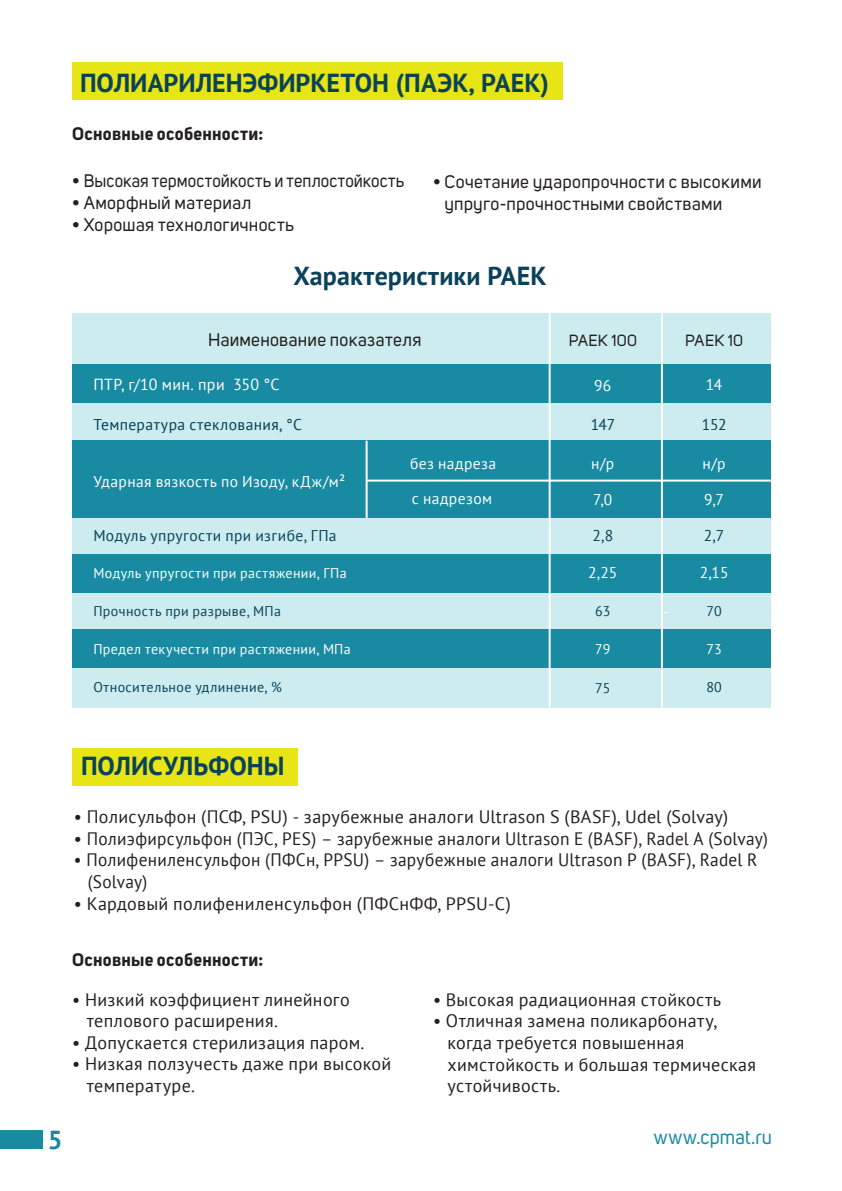
<style>
.page{position:relative;width:842px;height:1191px;background:#fff}
.page>*{position:absolute;margin:0;border:0;box-sizing:border-box;transform-origin:0 0}
.t1{font:700 26px "PT Sans";color:#09425a}
.t2{font:700 26px "PT Sans";color:#188aa1}
.t3{font:20px "Uni Sans";letter-spacing:.015em;color:#188aa1}
.t4{font:18px/21.6px "PT Sans";letter-spacing:.015em;color:#231f20}
.t5{font:18px/21.6px "Uni Sans";letter-spacing:.015em;color:#231f20}
.t6{font:18px/21.6px "PT Sans";letter-spacing:.015em;color:#231f20;scale:.96 1}
.t7{font:700 18px "Uni Sans";letter-spacing:.015em;color:#231f20}
.t8{font:16px "PT Sans";letter-spacing:.02em;color:#fff}
.t9{font:16px "Uni Sans";letter-spacing:.015em;color:#231f20}
.t10{font:15.6px "PT Sans";letter-spacing:.025em;color:#fff}
.t11{font:15.6px "PT Sans";letter-spacing:.025em;color:#084259}
.t12{font:14px "PT Sans";letter-spacing:.025em;color:#fff}
.t13{font:14px "PT Sans";letter-spacing:.025em;color:#084259}
</style>
<div class="page">
<div style="left:72px;top:313px;width:698px;height:394px;background:#ccecef"></div>
<div style="left:72px;top:748px;width:226px;height:37px;background:#e7e515"></div>
<div style="left:72px;top:62px;width:490px;height:38px;background:#e7e515"></div>
<div style="left:72px;top:441px;width:698px;height:77px;background:#188aa1"></div>
<div style="left:72px;top:364px;width:698px;height:39px;background:#188aa1"></div>
<div style="left:72px;top:629px;width:698px;height:38px;background:#188aa1"></div>
<div style="left:72px;top:554px;width:698px;height:38px;background:#188aa1"></div>
<hr style="left:661px;top:313px;width:2px;height:394px;background:#fff">
<hr style="left:549px;top:313px;width:2px;height:394px;background:#fff">
<hr style="left:367px;top:479px;width:405px;height:2px;background:#fff">
<hr style="left:366px;top:441px;width:2px;height:77px;background:#fff">
<div style="left:0;top:1130px;width:43px;height:18px;background:#188aa1"></div>
<h1 class="t1" style="left:80px;top:65px;width:470px">ПОЛИАРИЛЕНЭФИРКЕТОН (ПАЭК, PAEK)</h1>
<p class="t7" style="left:72px;top:122px;width:193px">Основные особенности:</p>
<p class="t5" style="left:72px;top:170px;width:334px">• Высокая термостойкость и теплостойкость</p>
<p class="t5" style="left:72px;top:192px;width:181px">• Аморфный материал</p>
<p class="t5" style="left:72px;top:214px;width:223px">• Хорошая технологичность</p>
<p class="t5" style="left:444px;top:171px;width:319px;text-indent:-11px">• Сочетание ударопрочности с высокими упруго-прочностными свойствами</p>
<h1 class="t1" style="left:293px;top:259px;width:255px">Характеристики PAEK</h1>
<p class="t5" style="left:208px;top:329px;width:215px">Наименование показателя</p>
<p class="t9" style="left:569px;top:331px;width:70px">РAЕК 100</p>
<p class="t9" style="left:685px;top:331px;width:60px">PAEK 10</p>
<p class="t8" style="left:93px;top:374px;width:188px">ПТР, г/10 мин. при 350 °С</p>
<p class="t10" style="left:594px;top:375px;width:19px">96</p>
<p class="t10" style="left:706px;top:375px;width:18px">14</p>
<p class="t11" style="left:93px;top:414px;width:210px">Температура стеклования, °С</p>
<p class="t11" style="left:590px;top:414px;width:26px">147</p>
<p class="t11" style="left:702px;top:414px;width:27px">152</p>
<p class="t10" style="left:591px;top:453px;width:25px">н/р</p>
<p class="t10" style="left:703px;top:453px;width:25px">н/р</p>
<p class="t10" style="left:593px;top:489px;width:21px">7,0</p>
<p class="t10" style="left:704px;top:489px;width:21px">9,7</p>
<p class="t10" style="left:410px;top:453px;width:88px">без надреза</p>
<p class="t10" style="left:412px;top:489px;width:82px">с надрезом</p>
<p class="t10" style="left:93px;top:471px;width:253px">Ударная вязкость по Изоду, кДж/м²</p>
<p class="t11" style="left:93px;top:525px;width:245px">Модуль упругости при изгибе, ГПа</p>
<p class="t12" style="left:93px;top:564px;width:255px">Модуль упругости при растяжении, ГПа</p>
<p class="t10" style="left:588px;top:562px;width:31px">2,25</p>
<p class="t10" style="left:700px;top:562px;width:30px">2,15</p>
<p class="t11" style="left:592px;top:525px;width:22px">2,8</p>
<p class="t11" style="left:704px;top:525px;width:22px">2,7</p>
<p class="t13" style="left:93px;top:602px;width:189px">Прочность при разрыве, МПа</p>
<p class="t13" style="left:595px;top:602px;width:17px">63</p>
<p class="t13" style="left:706px;top:602px;width:17px">70</p>
<p class="t10" style="left:663px;top:602px;width:7px">-</p>
<p class="t12" style="left:93px;top:639px;width:259px">Предел текучести при растяжении, МПа</p>
<p class="t12" style="left:595px;top:640px;width:17px">79</p>
<p class="t12" style="left:706px;top:639px;width:17px">73</p>
<p class="t13" style="left:93px;top:678px;width:190px">Относительное удлинение, %</p>
<p class="t13" style="left:595px;top:678px;width:17px">75</p>
<p class="t13" style="left:706px;top:678px;width:17px">80</p>
<h1 class="t1" style="left:81px;top:749px;width:205px">ПОЛИСУЛЬФОНЫ</h1>
<p class="t4" style="left:74px;top:805px;width:656px">• Полисульфон (ПСФ, PSU) - зарубежные аналоги Ultrason S (BASF), Udel (Solvay)</p>
<p class="t4" style="left:74px;top:827px;width:695px">• Полиэфирсульфон (ПЭС, PES) – зарубежные аналоги Ultrason E (BASF), Radel A (Solvay)</p>
<p class="t6" style="left:88px;top:849px;width:699px;text-indent:-14px">• Полифениленсульфон (ПФСн, PPSU) – зарубежные аналоги Ultrason P (BASF), Radel R (Solvay)</p>
<p class="t4" style="left:74px;top:892px;width:439px">• Кардовый полифениленсульфон (ПФСнФФ, PPSU-C)</p>
<p class="t7" style="left:72px;top:948px;width:193px">Основные особенности:</p>
<p class="t4" style="left:87px;top:988px;width:265px;text-indent:-14px">• Низкий коэффициент линейного теплового расширения.</p>
<p class="t4" style="left:72px;top:1031px;width:294px">• Допускается стерилизация паром.</p>
<p class="t4" style="left:87px;top:1052px;width:306px;text-indent:-14px">• Низкая ползучесть даже при высокой температуре.</p>
<p class="t4" style="left:433px;top:988px;width:290px">• Высокая радиационная стойкость</p>
<p class="t4" style="left:447px;top:1009px;width:310px;text-indent:-14px">• Отличная замена поликарбонату, когда требуется повышенная химстойкость и большая термическая устойчивость.</p>
<h1 class="t2" style="left:48px;top:1122px;width:16px">5</h1>
<p class="t3" style="left:654px;top:1125px;width:120px">www.cpmat.ru</p>
</div>
